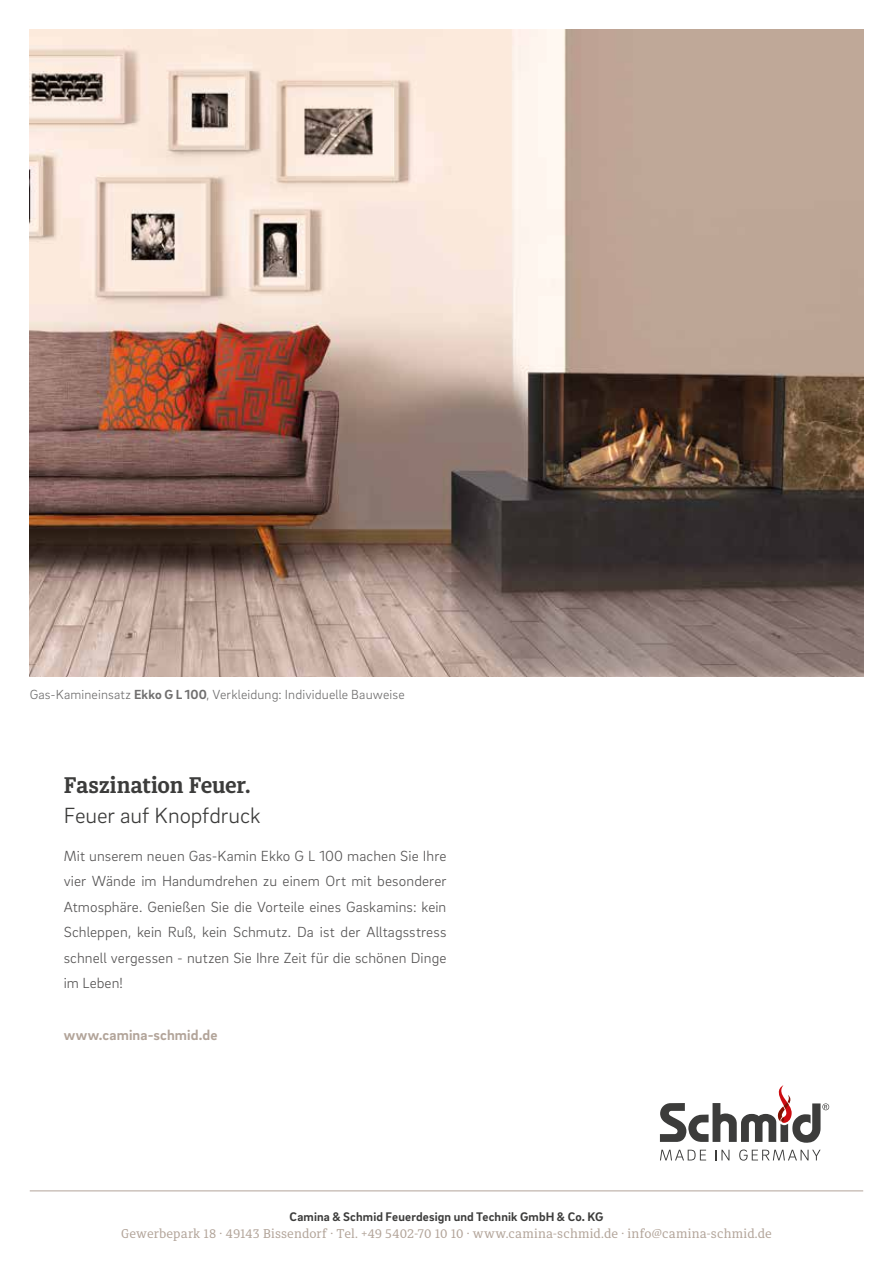
<style>
.page{position:relative;width:893px;height:1263px;background:#fff}
.page>*{position:absolute;margin:0;border:0;box-sizing:border-box;transform-origin:0 0}
.t1{font:300 22.5px "Brix Sans";letter-spacing:-.005em;color:#3c3c3b}
.t2{font:700 22.5px "Diaria Pro";letter-spacing:-.01em;color:#3c3c3b}
.t3{font:300 15px/25.5px "Brix Sans";letter-spacing:.005em;color:#555454;text-align:justify}
.t4{font:700 15px "Brix Sans";letter-spacing:.01em;color:#b2a499}
.t5{font:300 13.5px "Brix Sans";letter-spacing:.01em;color:#706f6f}
.t6{font:12.75px "Diaria Pro";letter-spacing:.01em;color:#b2a499}
.t7{font:700 12.75px "Brix Sans";letter-spacing:.015em;color:#3c3c3b}
.s1{font-weight:700}
</style>
<div class="page">
<img style="left:30px;top:30px;width:833px;height:646px">
<svg style="left:660px;top:1150px;width:46px;height:10px"></svg>
<svg style="left:716px;top:1150px;width:13px;height:10px"></svg>
<svg style="left:739px;top:1149px;width:82px;height:11px"></svg>
<svg style="left:660px;top:1085px;width:169px;height:58px"></svg>
<hr style="left:30px;top:1190px;width:833px;height:1px;background:#b2a499">
<p class="t5" style="left:30px;top:685px;width:376px">Gas-Kamineinsatz <span class="s1">Ekko G L 100</span>, Verkleidung: Individuelle Bauweise</p>
<h1 class="t2" style="left:64px;top:771px;width:188px">Faszination Feuer.</h1>
<h1 class="t1" style="left:64px;top:801px;width:198px">Feuer auf Knopfdruck</h1>
<p class="t3" style="left:64px;top:842px;width:384px">Mit unserem neuen Gas-Kamin Ekko G L 100 machen Sie Ihre vier Wände im Handumdrehen zu einem Ort mit besonderer Atmosphäre. Genießen Sie die Vorteile eines Gaskamins: kein Schleppen, kein Ruß, kein Schmutz. Da ist der Alltagsstress schnell vergessen - nutzen Sie Ihre Zeit für die schönen Dinge im Leben!</p>
<p class="t4" style="left:64px;top:1024px;width:155px">www.camina-schmid.de</p>
<p class="t7" style="left:289px;top:1208px;width:315px">Camina &amp; Schmid Feuerdesign und Technik GmbH &amp; Co. KG</p>
<p class="t6" style="left:121px;top:1225px;width:652px">Gewerbepark 18 · 49143 Bissendorf · Tel. +49 5402-70 10 10 · www.camina-schmid.de · info@camina-schmid.de</p>
</div>
